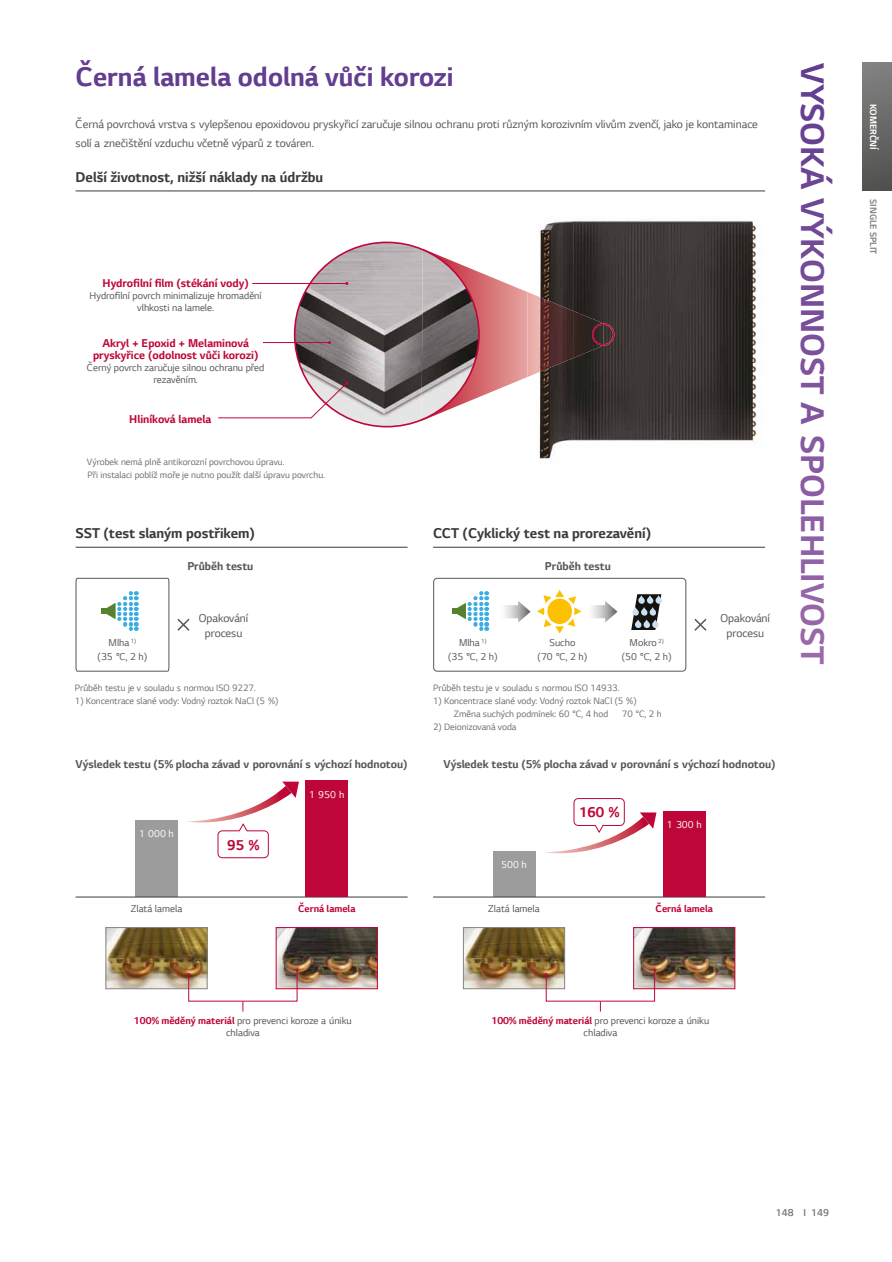
<style>
.page{position:relative;width:892px;height:1262px;background:#fff}
.page>*{position:absolute;margin:0;border:0;box-sizing:border-box;transform-origin:0 0}
.t1{font:700 34.5px "LG Smart";color:#633d90}
.t2{font:700 28.5px "LG Smart";color:#633d90}
.t3{font:700 15px "LG Smart";color:#3c3b3b}
.t4{font:700 15px "LG Smart";color:#be0738}
.t5{font:12px/15px "LG Smart";color:#575756;text-align:center}
.t6{font:700 12px "LG Smart";color:#575756}
.t7{font:700 12px/12px "LG Smart";color:#be0738;text-align:center}
.t8{font:10.5px/12px "LG Smart";color:#575756;text-align:center}
.t9{font:700 10.5px "LG Smart";color:#be0738}
.t10{font:10.5px "LG Smart";color:#fff}
.t11{font:300 10.5px "LG Smart";color:#6f6f6e}
.t12{font:9.75px/12.8px "LG Smart";color:#6f6f6e}
.t13{font:700 9.75px "LG Smart";color:#878787;scale:.96 1}
.t14{font:700 9.75px "LG Smart";color:#fff;scale:.96 1}
.s1{color:#633e91}
.s2{color:#654092}
.s3{color:#674092}
.s4{color:#694394}
.s5{color:#6c4494}
.s6{color:#6e4696}
.s7{color:#714796}
.s8{color:#734a97}
.s9{color:#754b98}
.s10{color:#774c99}
.s11{color:#794e9a}
.s12{color:#7b509c}
.s13{color:#7e529d}
.s14{color:#7f539d}
.s15{color:#82569f}
.s16{color:#8659a0}
.s17{color:#885aa1}
.s18{color:#8a5ba2}
.s19{color:#8c5da3}
.s20{color:#8e5ea4}
.s21{color:#8f60a5}
.s22{color:#9262a6}
.s23{color:#9363a6}
.s24{color:#9464a7}
.s25{color:#9666a8}
.s26{color:#9968a9}
.s27{color:#9a6aaa}
.s28{font-weight:700;color:#be0738}
</style>
<div class="page">
<div style="left:135px;top:820px;width:43px;height:77px;background:#9d9c9c"></div>
<hr style="left:76px;top:896px;width:331px;height:1px;background:#3c3b3b">
<hr style="left:76px;top:190px;width:688px;height:1px;background:#3c3b3b">
<svg style="left:187px;top:781px;width:112px;height:77px"></svg>
<div style="left:305px;top:780px;width:43px;height:117px;background:#be0738"></div>
<img style="left:277px;top:928px;width:99px;height:59px">
<div style="left:275px;top:926px;width:103px;height:63px;border:1px solid #be0738"></div>
<img style="left:107px;top:928px;width:98px;height:59px">
<div style="left:105px;top:926px;width:102px;height:63px;border:1px solid #878787"></div>
<svg style="left:694px;top:618px;width:13px;height:13px"></svg>
<div style="left:451px;top:608px;width:13px;height:6px;background:#56812f"></div>
<svg style="left:457px;top:591px;width:32px;height:39px"></svg>
<svg style="left:537px;top:590px;width:44px;height:43px"></svg>
<svg style="left:631px;top:594px;width:31px;height:36px"></svg>
<img style="left:505px;top:601px;width:25px;height:21px">
<img style="left:592px;top:601px;width:25px;height:21px">
<div style="left:433px;top:578px;width:253px;height:93px;border:1px solid #575756;border-radius:4px"></div>
<svg style="left:177px;top:618px;width:13px;height:13px"></svg>
<svg style="left:75px;top:577px;width:95px;height:94px"></svg>
<hr style="left:76px;top:546px;width:331px;height:1px;background:#3c3b3b">
<hr style="left:433px;top:546px;width:331px;height:1px;background:#3c3b3b">
<svg style="left:187px;top:968px;width:111px;height:43px"></svg>
<svg style="left:545px;top:798px;width:111px;height:55px"></svg>
<div style="left:492px;top:851px;width:43px;height:46px;background:#9d9c9c"></div>
<hr style="left:433px;top:896px;width:331px;height:1px;background:#3c3b3b">
<div style="left:662px;top:811px;width:43px;height:86px;background:#be0738"></div>
<img style="left:635px;top:928px;width:98px;height:59px">
<div style="left:633px;top:926px;width:102px;height:63px;border:1px solid #be0738"></div>
<img style="left:464px;top:928px;width:99px;height:59px">
<div style="left:462px;top:926px;width:103px;height:63px;border:1px solid #878787"></div>
<svg style="left:544px;top:968px;width:111px;height:43px"></svg>
<img style="left:539px;top:219px;width:220px;height:240px">
<svg style="left:479px;top:272px;width:48px;height:125px"></svg>
<img style="left:527px;top:292px;width:76px;height:85px">
<svg style="left:591px;top:323px;width:23px;height:22px"></svg>
<img style="left:294px;top:244px;width:128px;height:182px">
<img style="left:421px;top:249px;width:58px;height:171px">
<hr style="left:252px;top:283px;width:95px;height:1px;background:#be0738">
<hr style="left:263px;top:342px;width:66px;height:1px;background:#be0738">
<svg style="left:218px;top:381px;width:130px;height:37px"></svg>
<div style="left:862px;top:63px;width:29px;height:127px;background:linear-gradient(to bottom,#828282,#515150)"></div>
<h2 class="t2" style="left:76px;top:65px;width:379px">Černá lamela odolná vůči korozi</h2>
<p class="t5" style="left:76px;top:115px;width:683px;line-height:19.5px;text-align:left">Černá povrchová vrstva s vylepšenou epoxidovou pryskyřicí zaručuje silnou ochranu proti různým korozivním vlivům zvenčí, jako je kontaminace solí a znečištění vzduchu včetně výparů z továren.</p>
<h3 class="t3" style="left:76px;top:171px;width:249px">Delší životnost, nižší náklady na údržbu</h3>
<p class="t7" style="left:103px;top:278px;width:147px">Hydrofilní film (stékání vody)</p>
<p class="t8" style="left:90px;top:290px;width:173px">Hydrofilní povrch minimalizuje hromadění vlhkosti na lamele.</p>
<p class="t7" style="left:93px;top:338px;width:167px">Akryl + Epoxid + Melaminová pryskyřice (odolnost vůči korozi)</p>
<p class="t8" style="left:87px;top:362px;width:179px">Černý povrch zaručuje silnou ochranu před rezavěním.</p>
<p class="t7" style="left:129px;top:414px;width:83px">Hliníková lamela</p>
<p class="t12" style="left:87px;top:457px;width:239px">Výrobek nemá plně antikorozní povrchovou úpravu.<br>Při instalaci poblíž moře je nutno použít další úpravu povrchu.</p>
<h3 class="t3" style="left:76px;top:527px;width:181px">SST (test slaným postřikem)</h3>
<h3 class="t3" style="left:433px;top:527px;width:219px">CCT (Cyklický test na prorezavění)</h3>
<p class="t8" style="left:98px;top:637px;width:51px;line-height:13.5px">Mlha <sup>1)<br></sup>(35 °C, 2 h)</p>
<p class="t6" style="left:187px;top:561px;width:67px">Průběh testu</p>
<p class="t6" style="left:544px;top:561px;width:67px">Průběh testu</p>
<p class="t5" style="left:199px;top:611px;width:51px">Opakování procesu</p>
<p class="t8" style="left:448px;top:637px;width:51px;line-height:13.5px">Mlha <sup>1)<br></sup>(35 °C, 2 h)</p>
<p class="t8" style="left:537px;top:637px;width:51px;line-height:13.5px">Sucho<br>(70 °C, 2 h)</p>
<p class="t8" style="left:621px;top:637px;width:51px;line-height:13.5px">Mokro <sup>2) </sup>(50 °C, 2 h)</p>
<p class="t12" style="left:75px;top:682px;width:182px">Průběh testu je v souladu s normou ISO 9227.</p>
<p class="t12" style="left:75px;top:695px;width:205px">1) Koncentrace slané vody: Vodný roztok NaCl (5 %)</p>
<p class="t12" style="left:433px;top:682px;width:188px">Průběh testu je v souladu s normou ISO 14933.</p>
<p class="t12" style="left:454px;top:695px;width:184px;text-indent:-21px">1) Koncentrace slané vody: Vodný roztok NaCl (5 %)<br>Změna suchých podmínek: 60 °C, 4 hod</p>
<p class="t12" style="left:621px;top:708px;width:41px">70 °C, 2 h</p>
<p class="t12" style="left:433px;top:721px;width:85px">2) Deionizovaná voda</p>
<p class="t5" style="left:720px;top:611px;width:51px">Opakování procesu</p>
<p class="t6" style="left:76px;top:759px;width:333px">Výsledek testu (5% plocha závad v porovnání s výchozí hodnotou)</p>
<p class="t6" style="left:443px;top:759px;width:333px">Výsledek testu (5% plocha závad v porovnání s výchozí hodnotou)</p>
<p class="t10" style="left:139px;top:829px;width:36px">1 000 h</p>
<h3 class="t4" style="left:227px;top:838px;width:33px">95 %</h3>
<p class="t10" style="left:309px;top:789px;width:37px">1 950 h</p>
<p class="t8" style="left:131px;top:903px;width:53px">Zlatá lamela</p>
<p class="t9" style="left:298px;top:904px;width:59px">Černá lamela</p>
<p class="t10" style="left:501px;top:860px;width:27px">500 h</p>
<h3 class="t4" style="left:578px;top:806px;width:42px">160 %</h3>
<p class="t10" style="left:666px;top:820px;width:36px">1 300 h</p>
<p class="t8" style="left:488px;top:903px;width:53px">Zlatá lamela</p>
<p class="t9" style="left:655px;top:904px;width:59px">Černá lamela</p>
<h1 class="t1" style="left:825px;top:63px;width:602px;rotate:90deg">V<span class="s1">Y</span><span class="s2">S</span><span class="s3">O</span><span class="s4">K</span><span class="s5">Á</span> <span class="s6">V</span><span class="s7">Ý</span><span class="s8">K</span><span class="s9">O</span><span class="s10">N</span><span class="s11">N</span><span class="s12">O</span><span class="s13">S</span><span class="s14">T</span> <span class="s15">A</span> <span class="s16">S</span><span class="s17">P</span><span class="s18">O</span><span class="s19">L</span><span class="s20">E</span><span class="s21">H</span><span class="s22">L</span><span class="s23">I</span><span class="s24">V</span><span class="s25">O</span><span class="s26">S</span><span class="s27">T</span></h1>
<p class="t14" style="left:876px;top:104px;width:49px;rotate:90deg">KOMERČNÍ</p>
<p class="t13" style="left:876px;top:199px;width:59px;rotate:90deg">SINGLE SPLIT</p>
<p class="t8" style="left:134px;top:1015px;width:219px"><span class="s28">100% měděný materiál</span> pro prevenci koroze a úniku chladiva</p>
<p class="t8" style="left:491px;top:1015px;width:219px"><span class="s28">100% měděný materiál</span> pro prevenci koroze a úniku chladiva</p>
<p class="t11" style="left:775px;top:1208px;width:55px">148 I 149</p>
</div>
